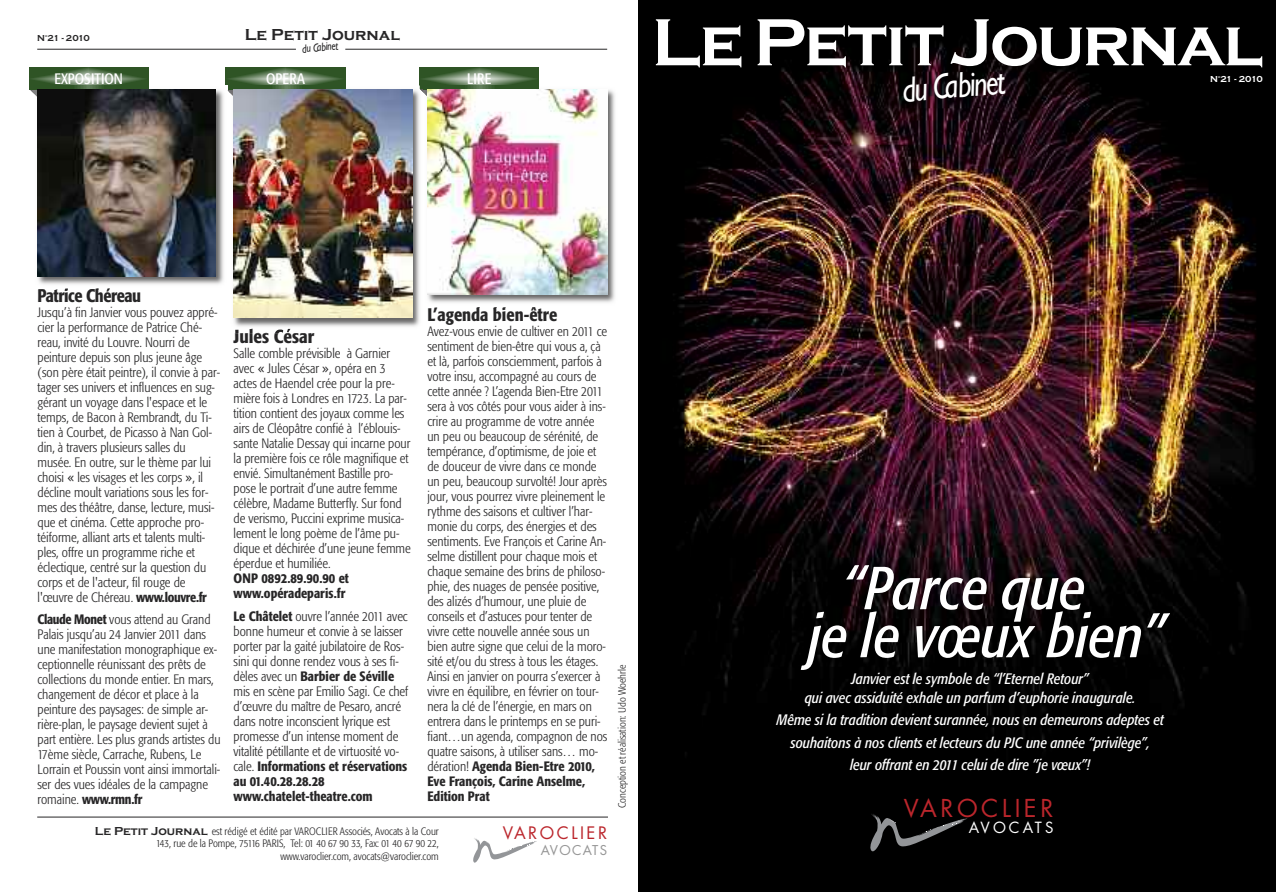
<style>
.page{position:relative;width:1276px;height:893px;background:#fff}
.page>*{position:absolute;margin:0;border:0;box-sizing:border-box;transform-origin:0 0}
.t1{font:700 69px "Copperplate Gothic";letter-spacing:-.03em;color:#fff}
.t2{font:italic 60px/48px "Formata Condensed BQ";color:#fff}
.t3{font:italic 36px "Gill Sans";color:#fff;scale:.8 1}
.t4{font:24px "Futura";letter-spacing:.15em;color:#bb262c}
.t5{font:500 18.75px "Formata Condensed BQ";color:#272627}
.t6{font:500 18px "Formata Condensed BQ";color:#272627}
.t7{font:500 18px "Formata Condensed BQ";letter-spacing:-.025em;color:#272627}
.t8{font:16.8px "Futura";letter-spacing:.15em;color:#bb262c}
.t9{font:700 16.5px "Copperplate Gothic";color:#272627}
.t10{font:italic 15px/22px "Formata Condensed BQ";color:#fff;text-align:center}
.t11{font:15px "Formata Condensed BQ";color:#fff}
.t12{font:15px "Futura";letter-spacing:.2em;color:#fff}
.t13{font:300 13.5px/15px "Formata Condensed BQ";color:#272627}
.t14{font:500 13.5px/15px "Formata Condensed BQ";color:#272627}
.t15{font:13.2px "Futura";letter-spacing:.1em;color:#959595}
.t16{font:italic 12px "Gill Sans";color:#272627;scale:.8 1}
.t17{font:300 10.65px/12.1px "Formata Condensed BQ";color:#272627;text-align:right}
.t18{font:300 10.5px "Formata Condensed BQ";color:#272627}
.t19{font:700 9px "Copperplate Gothic";letter-spacing:-.085em;color:#fff}
.t20{font:700 9px "Copperplate Gothic";letter-spacing:-.085em;color:#272627}
.t21{font:700 3.3px "Copperplate Gothic";color:#fff}
.t22{font:700 3.3px "Copperplate Gothic";color:#272627}
.s1{font-family:"Lucida Grande";font-weight:400}
.s2{font-weight:500}
.s3{font-family:"Copperplate Gothic";font-weight:700;font-size:12px}
</style>
<div class="page">
<img style="left:638px;top:0;width:638px;height:891px">
<hr style="left:37px;top:49px;width:259px;height:1px;background:#272627">
<hr style="left:345px;top:49px;width:262px;height:1px;background:#272627">
<hr style="left:37px;top:817px;width:571px;height:1px;background:#272627">
<svg style="left:869px;top:813px;width:98px;height:38px;background:#1e1f1f"></svg>
<svg style="left:473px;top:838px;width:64px;height:25px"></svg>
<svg style="left:29px;top:68px;width:119px;height:18px;background:#5d7a55"></svg>
<svg style="left:226px;top:68px;width:119px;height:18px;background:#5d7a56"></svg>
<svg style="left:420px;top:68px;width:119px;height:18px;background:#5d7a55"></svg>
<img style="left:37px;top:86px;width:187px;height:204px">
<img style="left:38px;top:288px;width:44px;height:1px">
<svg style="left:29px;top:81px;width:16px;height:16px"></svg>
<img style="left:33px;top:86px;width:115px;height:3px">
<img style="left:37px;top:89px;width:179px;height:187px">
<img style="left:233px;top:86px;width:187px;height:243px">
<img style="left:235px;top:329px;width:56px;height:4px">
<svg style="left:226px;top:81px;width:16px;height:16px"></svg>
<img style="left:229px;top:86px;width:116px;height:3px">
<img style="left:234px;top:89px;width:178px;height:229px">
<img style="left:428px;top:90px;width:187px;height:218px">
<img style="left:435px;top:86px;width:104px;height:3px">
<svg style="left:419px;top:81px;width:16px;height:16px"></svg>
<img style="left:432px;top:307px;width:47px;height:1px">
<img style="left:427px;top:89px;width:180px;height:206px">
<p class="t20" style="left:37px;top:33px;width:54px">N 21 - 2010</p>
<p class="t22" style="left:45px;top:34px;width:4px">o</p>
<p class="t9" style="left:245px;top:25px;width:156px">Le Petit Journal</p>
<p class="t16" style="left:302px;top:44px;width:47px;rotate:-5deg">du Cabinet</p>
<p class="t11" style="left:54px;top:70px;width:70px">EXPOSITION</p>
<p class="t11" style="left:266px;top:70px;width:40px">OPERA</p>
<p class="t11" style="left:467px;top:70px;width:26px">LIRE</p>
<h1 class="t1" style="left:652px;top:1px;width:612px">Le PetitJournal</h1>
<h3 class="t3" style="left:901px;top:76px;width:130px;rotate:-5deg">du Cabinet</h3>
<p class="t19" style="left:1210px;top:74px;width:54px">N 21 - 2010</p>
<p class="t21" style="left:1218px;top:75px;width:4px">o</p>
<h3 class="t7" style="left:38px;top:286px;width:105px">Patrice Chéreau</h3>
<p class="t13" style="left:37px;top:305px;width:184px">Jusqu’à fin Janvier vous pouvez appré&shy;cier la performance de Patrice Ché&shy;reau, invité du Louvre. Nourri de peinture depuis son plus jeune âge (son père était peintre), il convie à par&shy;tager ses univers et influences en sug&shy;gérant un voyage dans l'espace et le temps, de Bacon à Rembrandt, du Ti&shy;tien à Courbet, de Picasso à Nan Gol&shy;din, à travers plusieurs salles du musée. En outre, sur le thème par lui choisi <span class="s1">«</span> les visages et les corps <span class="s1">»</span>, il décline moult variations sous les for&shy;mes des théâtre, danse, lecture, musi&shy;que et cinéma. Cette approche pro&shy;téiforme, alliant arts et talents multi&shy;ples, offre un programme riche et éclectique, centré sur la question du corps et de l'acteur, fil rouge de l'œuvre de Chéreau. <span class="s2">www.louvre.fr</span></p>
<p class="t13" style="left:37px;top:612px;width:184px"><span class="s2">Claude Monet</span> vous attend au Grand Palais jusqu’au 24 Janvier 2011 dans une manifestation monographique ex&shy;ceptionnelle réunissant des prêts de collections du monde entier. En mars, changement de décor et place à la peinture des paysages: de simple ar&shy;rière-plan, le paysage devient sujet à part entière. Les plus grands artistes du 17ème siècle, Carrache, Rubens, Le Lorrain et Poussin vont ainsi immortali&shy;ser des vues idéales de la campagne romaine. <span class="s2">www.rmn.fr</span></p>
<h3 class="t5" style="left:233px;top:326px;width:82px">Jules César</h3>
<p class="t13" style="left:233px;top:346px;width:179px">Salle comble prévisible à Garnier avec <span class="s1">«</span> Jules César <span class="s1">»</span>, opéra en 3 actes de Haendel crée pour la pre&shy;mière fois à Londres en 1723. La par&shy;tition contient des joyaux comme les airs de Cléopâtre confié à l’éblouis&shy;sante Natalie Dessay qui incarne pour la première fois ce rôle magnifique et envié. Simultanément Bastille pro&shy;pose le portrait d’une autre femme célèbre, Madame Butterfly. Sur fond de verismo, Puccini exprime musica&shy;lement le long poème de l’âme pu&shy;dique et déchirée d’une jeune femme éperdue et humiliée.</p>
<p class="t14" style="left:233px;top:571px;width:117px">ONP 0892.89.90.90 et www.opéradeparis.fr</p>
<p class="t13" style="left:233px;top:608px;width:176px"><span class="s2">Le Châtelet</span> ouvre l’année 2011 avec bonne humeur et convie à se laisser porter par la gaité jubilatoire de Ros&shy;sini qui donne rendez vous à ses fi&shy;dèles avec un <span class="s2">Barbier de Séville </span>mis en scène par Emilio Sagi. Ce chef d’œuvre du maître de Pesaro, ancré dans notre inconscient lyrique est promesse d’un intense moment de vitalité pétillante et de virtuosité vo&shy;cale. <span class="s2">Informations et réservations au 01.40.28.28.28 www.chatelet-theatre.com</span></p>
<h3 class="t6" style="left:427px;top:304px;width:131px">L’agenda bien-être</h3>
<p class="t13" style="left:427px;top:324px;width:181px">Avez-vous envie de cultiver en 2011 ce sentiment de bien-être qui vous a, çà et là, parfois consciemment, parfois à votre insu, accompagné au cours de cette année ? L’agenda Bien-Etre 2011 sera à vos côtés pour vous aider à ins&shy;crire au programme de votre année un peu ou beaucoup de sérénité, de tempérance, d’optimisme, de joie et de douceur de vivre dans ce monde un peu, beaucoup survolté! Jour après jour, vous pourrez vivre pleinement le rythme des saisons et cultiver l’har&shy;monie du corps, des énergies et des sentiments. Eve François et Carine An&shy;selme distillent pour chaque mois et chaque semaine des brins de philoso&shy;phie, des nuages de pensée positive, des alizés d’humour, une pluie de conseils et d’astuces pour tenter de vivre cette nouvelle année sous un bien autre signe que celui de la moro&shy;sité et/ou du stress à tous les étages.<br>Ainsi en janvier on pourra s’exercer à vivre en équilibre, en février on tour&shy;nera la clé de l’énergie, en mars on entrera dans le printemps en se puri&shy;fiant…un agenda, compagnon de nos quatre saisons, à utiliser sans… mo&shy;dération! <span class="s2">Agenda Bien-Etre 2010, Eve François, Carine Anselme, Edition Prat</span></p>
<p class="t17" style="left:95px;top:825px;width:345px"><span class="s3">Le Petit Journal</span> est rédigé et édité par VAROCLIER Associés, Avocats à la Cour<br>143, rue de la Pompe, 75116 PARIS, Tel: 01 40 67 90 33, Fax: 01 40 67 90 22, www.varoclier.com, avocats@varoclier.com</p>
<p class="t8" style="left:503px;top:825px;width:106px">VAROCLIER</p>
<p class="t15" style="left:541px;top:844px;width:68px">AVOCATS</p>
<p class="t18" style="left:616px;top:808px;width:145px;rotate:-90deg">Conception et réalisation: Udo Woehrle</p>
<h2 class="t2" style="left:809px;top:565px;width:358px;text-indent:33px">“Parce que<br>je le vœux bien”</h2>
<p class="t10" style="left:805px;top:669px;width:332px;line-height:19.5px">Janvier est le symbole de “l’Eternel Retour”<br>qui avec assiduité exhale un parfum d’euphorie inaugurale.</p>
<p class="t10" style="left:776px;top:709px;width:389px">Même si la tradition devient surannée, nous en demeurons adeptes et souhaitons à nos clients et lecteurs du PJC une année “privilège”,<br>leur offrant en 2011 celui de dire ”je vœux”!</p>
<h3 class="t4" style="left:904px;top:797px;width:151px">VAROCLIER</h3>
<p class="t12" style="left:968px;top:821px;width:86px">AVOCATS</p>
</div>
